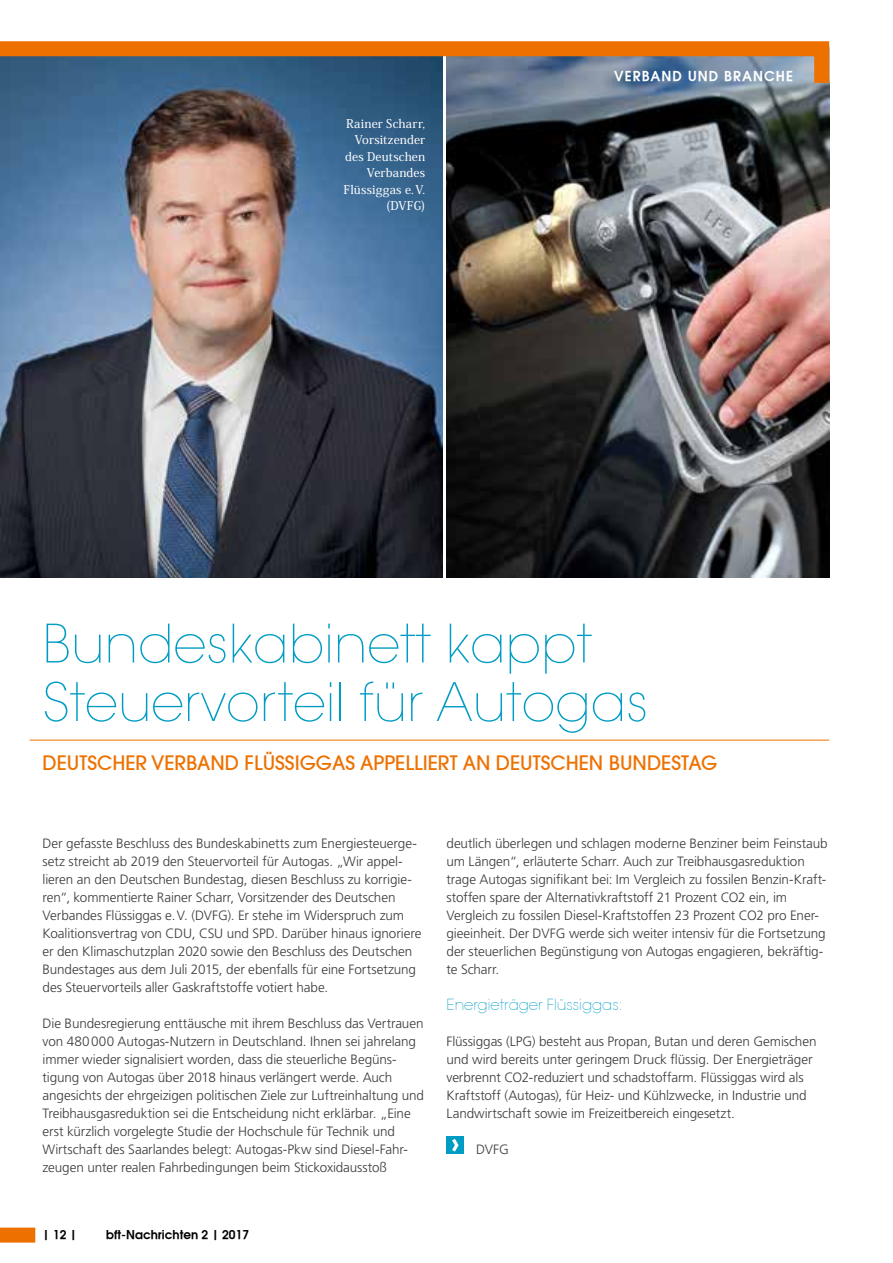
<style>
.page{position:relative;width:893px;height:1263px;background:#fff}
.page>*{position:absolute;margin:0;border:0;box-sizing:border-box;transform-origin:0 0}
.t1{font:200 52.5px/58.5px "Avant Garde";color:#009cc4}
.t2{font:500 19.5px "Avant Garde";color:#ee7100}
.t3{font:200 15px "Avant Garde";color:#009cc4}
.t4{font:300 13.5px/18px "Frutiger LT Pro";letter-spacing:-.005em;color:#3b3b3a}
.t5{font:600 13.5px "Avant Garde";letter-spacing:.08em;color:#fff}
.t6{font:500 12px/16.5px "Koz Min Pr 6 N";letter-spacing:.01em;color:#fff;text-align:right}
.t7{font:600 12px "Avant Garde";color:#000}
</style>
<div class="page">
<img style="left:0;top:98px;width:442px;height:480px">
<img style="left:446px;top:98px;width:383px;height:480px">
<div style="left:0;top:1227px;width:35px;height:15px;background:#ee7100"></div>
<svg style="left:0;top:41px;width:830px;height:57px;background:#7b7067"></svg>
<hr style="left:30px;top:740px;width:799px;height:1px;background:#ee7100">
<div style="left:446px;top:1137px;width:17px;height:17px;background:#009cc4"></div>
<svg style="left:449px;top:1136px;width:12px;height:16px"></svg>
<p class="t6" style="left:344px;top:115px;width:83px">Rainer Scharr,<br>Vorsitzender des Deutschen<br>Verbandes<br>Flüssiggas e.V. (DVFG)</p>
<p class="t5" style="left:614px;top:67px;width:180px">VERBAND UND BRANCHE</p>
<h1 class="t1" style="left:43px;top:615px;width:607px">Bundeskabinett kappt<br>Steuervorteil für Autogas</h1>
<h2 class="t2" style="left:43px;top:751px;width:676px">DEUTSCHER VERBAND FLÜSSIGGAS APPELLIERT AN DEUTSCHEN BUNDESTAG</h2>
<p class="t4" style="left:43px;top:834px;width:380px">Der gefasste Beschluss des Bundeskabinetts zum Energiesteuerge&shy;setz streicht ab 2019 den Steuervorteil für Autogas. „Wir appel&shy;lieren an den Deutschen Bundestag, diesen Beschluss zu korrigie&shy;ren“, kommentierte Rainer Scharr, Vorsitzender des Deutschen Verbandes Flüssiggas e.V. (DVFG). Er stehe im Widerspruch zum Koalitionsvertrag von CDU, CSU und SPD. Darüber hinaus ignoriere er den Klimaschutzplan 2020 sowie den Beschluss des Deutschen Bundestages aus dem Juli 2015, der ebenfalls für eine Fortsetzung des Steuervorteils aller Gaskraftstoffe votiert habe.</p>
<p class="t4" style="left:43px;top:1014px;width:383px">Die Bundesregierung enttäusche mit ihrem Beschluss das Vertrauen von 480000 Autogas-Nutzern in Deutschland. Ihnen sei jahrelang immer wieder signalisiert worden, dass die steuerliche Begüns&shy;tigung von Autogas über 2018 hinaus verlängert werde. Auch angesichts der ehrgeizigen politischen Ziele zur Luftreinhaltung und Treibhausgasreduktion sei die Entscheidung nicht erklärbar. „Eine erst kürzlich vorgelegte Studie der Hochschule für Technik und Wirtschaft des Saarlandes belegt: Autogas-Pkw sind Diesel-Fahr&shy;zeugen unter realen Fahrbedingungen beim Stickoxidausstoß</p>
<p class="t7" style="left:43px;top:1227px;width:36px">| 12 |</p>
<p class="t7" style="left:106px;top:1227px;width:144px">bft-Nachrichten 2 | 2017</p>
<p class="t4" style="left:446px;top:834px;width:383px">deutlich überlegen und schlagen moderne Benziner beim Feinstaub um Längen“, erläuterte Scharr. Auch zur Treibhausgasreduktion trage Autogas signifikant bei: Im Vergleich zu fossilen Benzin-Kraft&shy;stoffen spare der Alternativkraftstoff 21 Prozent CO2 ein, im Vergleich zu fossilen Diesel-Kraftstoffen 23 Prozent CO2 pro Ener&shy;gieeinheit. Der DVFG werde sich weiter intensiv für die Fortsetzung der steuerlichen Begünstigung von Autogas engagieren, bekräftig&shy;te Scharr.</p>
<p class="t3" style="left:446px;top:995px;width:178px">Energieträger Flüssiggas:</p>
<p class="t4" style="left:446px;top:1032px;width:372px">Flüssiggas (LPG) besteht aus Propan, Butan und deren Gemischen und wird bereits unter geringem Druck flüssig. Der Energieträger verbrennt CO2-reduziert und schadstoffarm. Flüssiggas wird als Kraftstoff (Autogas), für Heiz- und Kühlzwecke, in Industrie und Landwirtschaft sowie im Freizeitbereich eingesetzt.</p>
<p class="t4" style="left:476px;top:1140px;width:34px">DVFG</p>
</div>
